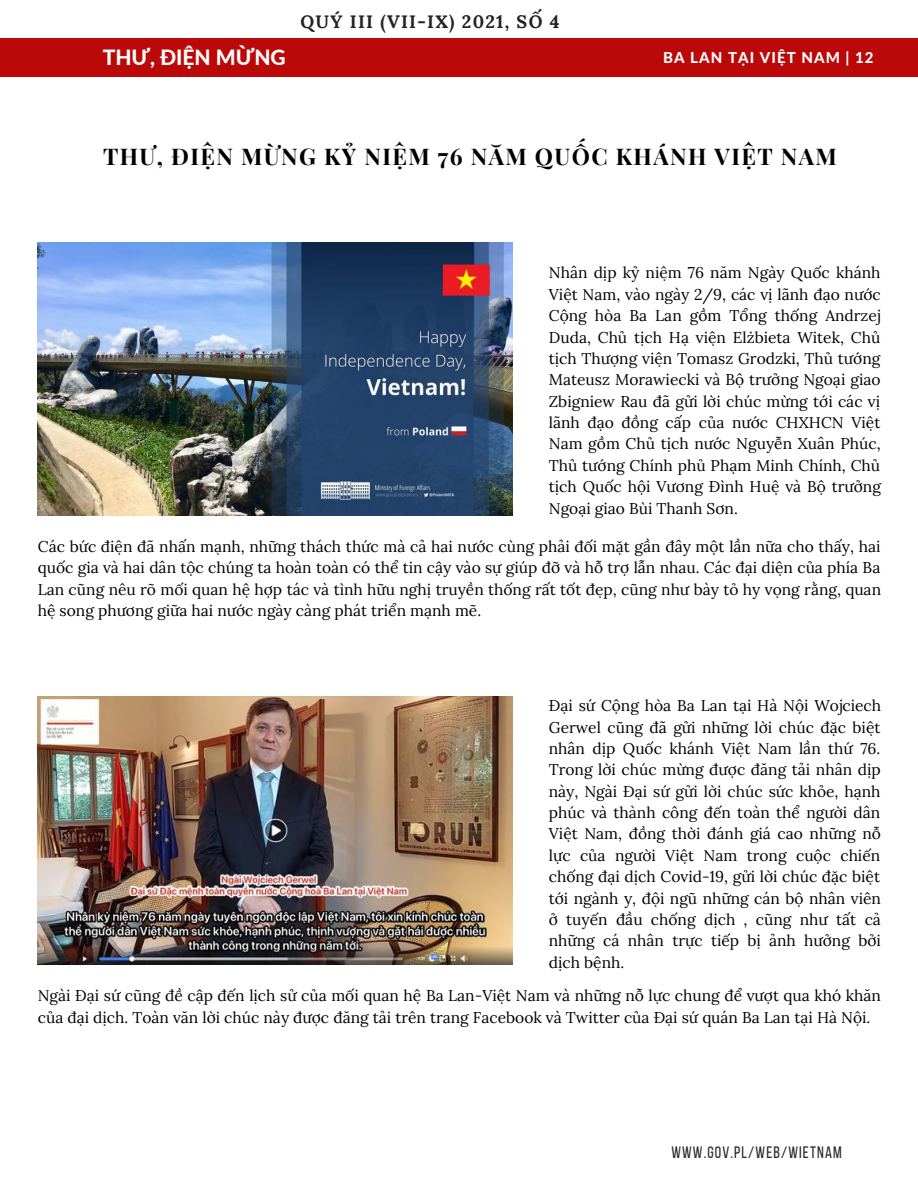
<style>
.page{position:relative;width:918px;height:1188px;background:#fff}
.page>*{position:absolute;margin:0;border:0;box-sizing:border-box;transform-origin:0 0}
.t1{font:700 22.95px "Playfair Display";letter-spacing:.06em;color:#000}
.t2{font:800 21px "Lato";color:#fff}
.t3{font:700 18px "Lora";letter-spacing:.07em;color:#222}
.t4{font:16.5px "Bebas Neue";letter-spacing:.07em;color:#282828}
.t5{font:15.6px/21.3px "Lora";color:#000;text-align:justify}
.t6{font:800 15px "Lato";letter-spacing:.07em;color:#fff}
</style>
<div class="page">
<div style="left:0;top:38px;width:918px;height:39px;background:#bb0808"></div>
<img style="left:38px;top:242px;width:475px;height:274px">
<img style="left:38px;top:697px;width:475px;height:268px">
<h2 class="t2" style="left:103px;top:44px;width:185px">THƯ, ĐIỆN MỪNG</h2>
<p class="t3" style="left:300px;top:10px;width:261px">QUÝ III (VII-IX) 2021, SỐ 4</p>
<p class="t6" style="left:663px;top:48px;width:212px">BA LAN TẠI VIỆT NAM | 12</p>
<h1 class="t1" style="left:103px;top:140px;width:735px">THƯ, ĐIỆN MỪNG KỶ NIỆM 76 NĂM QUỐC KHÁNH VIỆT NAM</h1>
<p class="t5" style="left:549px;top:262px;width:334px">Nhân dịp kỷ niệm 76 năm Ngày Quốc khánh Việt Nam, vào ngày 2/9, các vị lãnh đạo nước Cộng hòa Ba Lan gồm Tổng thống Andrzej Duda, Chủ tịch Hạ viện Elżbieta Witek, Chủ tịch Thượng viện Tomasz Grodzki, Thủ tướng Mateusz Morawiecki và Bộ trưởng Ngoại giao Zbigniew Rau đã gửi lời chúc mừng tới các vị lãnh đạo đồng cấp của nước CHXHCN Việt Nam gồm Chủ tịch nước Nguyễn Xuân Phúc, Thủ tướng Chính phủ Phạm Minh Chính, Chủ tịch Quốc hội Vương Đình Huệ và Bộ trưởng Ngoại giao Bùi Thanh Sơn.</p>
<p class="t5" style="left:38px;top:535px;width:845px">Các bức điện đã nhấn mạnh, những thách thức mà cả hai nước cùng phải đối mặt gần đây một lần nữa cho thấy, hai quốc gia và hai dân tộc chúng ta hoàn toàn có thể tin cậy vào sự giúp đỡ và hỗ trợ lẫn nhau. Các đại diện của phía Ba Lan cũng nêu rõ mối quan hệ hợp tác và tình hữu nghị truyền thống rất tốt đẹp, cũng như bày tỏ hy vọng rằng, quan hệ song phương giữa hai nước ngày càng phát triển mạnh mẽ.</p>
<p class="t5" style="left:549px;top:695px;width:334px">Đại sứ Cộng hòa Ba Lan tại Hà Nội Wojciech Gerwel cũng đã gửi những lời chúc đặc biệt nhân dịp Quốc khánh Việt Nam lần thứ 76.<br>Trong lời chúc mừng được đăng tải nhân dịp này, Ngài Đại sứ gửi lời chúc sức khỏe, hạnh phúc và thành công đến toàn thể người dân Việt Nam, đồng thời đánh giá cao những nỗ lực của người Việt Nam trong cuộc chiến chống đại dịch Covid-19, gửi lời chúc đặc biệt tới ngành y, đội ngũ những cán bộ nhân viên ở tuyến đầu chống dịch , cũng như tất cả những cá nhân trực tiếp bị ảnh hưởng bởi dịch bệnh.</p>
<p class="t5" style="left:38px;top:985px;width:845px">Ngài Đại sứ cũng đề cập đến lịch sử của mối quan hệ Ba Lan-Việt Nam và những nỗ lực chung để vượt qua khó khăn của đại dịch. Toàn văn lời chúc này được đăng tải trên trang Facebook và Twitter của Đại sứ quán Ba Lan tại Hà Nội.</p>
<p class="t4" style="left:671px;top:1146px;width:172px">WWW.GOV.PL/WEB/WIETNAM</p>
</div>
